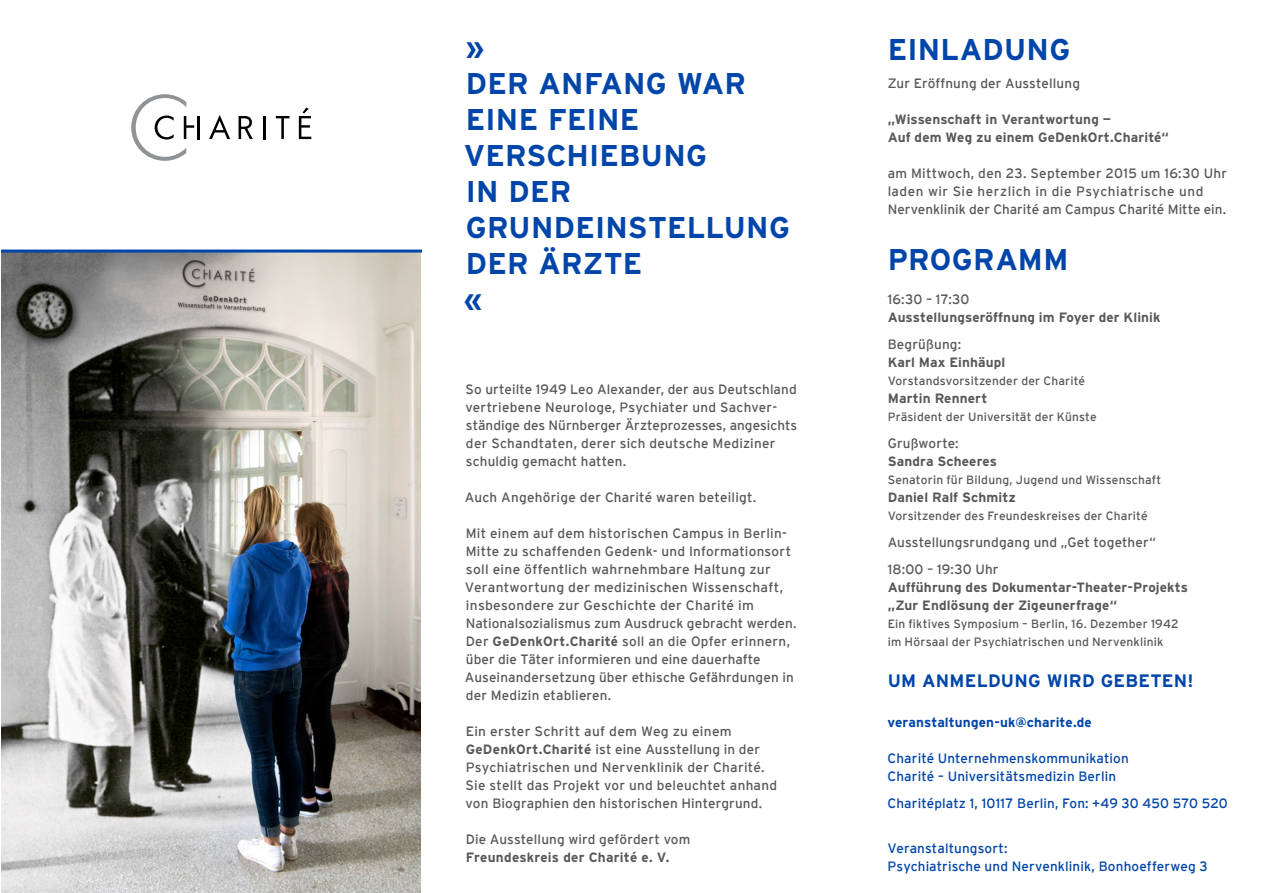
<style>
.page{position:relative;width:1263px;height:893px;background:#fff}
.page>*{position:absolute;margin:0;border:0;box-sizing:border-box;transform-origin:0 0}
.t1{font:700 30px/36px "Interstate";letter-spacing:.005em;color:#0045a9}
.t2{font:700 18px "Interstate";letter-spacing:.01em;color:#0045a9}
.t3{font:13.5px/18px "Interstate";letter-spacing:.015em;color:#58585a}
.t4{font:700 13.5px/18px "Interstate";letter-spacing:.01em;color:#58585a}
.t5{font:13.5px/18px "Interstate";letter-spacing:.01em;color:#0045a9}
.t6{font:700 13.5px "Interstate";letter-spacing:.01em;color:#0045a9}
.t7{font:12px/18px "Interstate";letter-spacing:.015em;color:#58585a}
.s1{font-weight:700}
</style>
<div class="page">
<svg style="left:276px;top:116px;width:14px;height:23px"></svg>
<hr style="left:263px;top:116px;width:3px;height:23px;background:#000">
<svg style="left:209px;top:115px;width:21px;height:24px"></svg>
<svg style="left:239px;top:116px;width:14px;height:23px"></svg>
<svg style="left:299px;top:108px;width:12px;height:31px"></svg>
<hr style="left:198px;top:116px;width:2px;height:23px;background:#000">
<svg style="left:131px;top:94px;width:63px;height:67px"></svg>
<img style="left:1px;top:253px;width:420px;height:640px">
<hr style="left:1px;top:250px;width:421px;height:3px;background:#0045a9">
<h1 class="t1" style="left:464px;top:29px;width:328px">»<br>DER ANFANG WAR<br>EINE FEINE<br>VERSCHIEBUNG<br>IN DER<br>GRUNDEINSTELLUNG<br>DER ÄRZTE<br>«</h1>
<p class="t3" style="left:465px;top:380px;width:333px">So urteilte 1949 Leo Alexander, der aus Deutschland vertriebene Neurologe, Psychiater und Sachver&shy;ständige des Nürnberger Ärzteprozesses, angesichts der Schandtaten, derer sich deutsche Mediziner schuldig gemacht hatten.</p>
<p class="t3" style="left:465px;top:488px;width:293px">Auch Angehörige der Charité waren beteiligt.</p>
<p class="t3" style="left:465px;top:524px;width:333px">Mit einem auf dem historischen Campus in Berlin-- Mitte zu schaffenden Gedenk- und Informationsort soll eine öffentlich wahrnehmbare Haltung zur Verantwortung der medizinischen Wissenschaft, insbesondere zur Geschichte der Charité im Nationalsozialismus zum Ausdruck gebracht werden.<br>Der <span class="s1">GeDenkOrt.Charité</span> soll an die Opfer erinnern, über die Täter informieren und eine dauerhafte Auseinandersetzung über ethische Gefährdungen in der Medizin etablieren.</p>
<p class="t3" style="left:465px;top:722px;width:313px">Ein erster Schritt auf dem Weg zu einem <span class="s1">GeDenkOrt.Charité</span> ist eine Ausstellung in der Psychiatrischen und Nervenklinik der Charité.<br>Sie stellt das Projekt vor und beleuchtet anhand von Biographien den historischen Hintergrund.</p>
<p class="t3" style="left:466px;top:830px;width:226px">Die Ausstellung wird gefördert vom</p>
<p class="t4" style="left:466px;top:848px;width:205px">Freundeskreis der Charité e. V.</p>
<h1 class="t1" style="left:888px;top:31px;width:184px">EINLADUNG</h1>
<p class="t3" style="left:888px;top:74px;width:194px">Zur Eröffnung der Ausstellung</p>
<p class="t4" style="left:888px;top:110px;width:283px">„Wissenschaft in Verantwortung —<br>Auf dem Weg zu einem GeDenkOrt.Charité“</p>
<p class="t3" style="left:888px;top:164px;width:341px">am Mittwoch, den 23. September 2015 um 16:30 Uhr laden wir Sie herzlich in die Psychiatrische und<br>Nervenklinik der Charité am Campus Charité Mitte ein.</p>
<h1 class="t1" style="left:888px;top:241px;width:182px">PROGRAMM</h1>
<p class="t3" style="left:888px;top:290px;width:83px">16:30 – 17:30</p>
<p class="t4" style="left:888px;top:308px;width:274px">Ausstellungseröffnung im Foyer der Klinik</p>
<p class="t3" style="left:888px;top:335px;width:75px">Begrüßung:</p>
<p class="t4" style="left:888px;top:353px;width:119px">Karl Max Einhäupl</p>
<p class="t7" style="left:888px;top:371px;width:199px">Vorstandsvorsitzender der Charité</p>
<p class="t4" style="left:888px;top:389px;width:101px">Martin Rennert</p>
<p class="t7" style="left:888px;top:407px;width:211px">Präsident der Universität der Künste</p>
<p class="t3" style="left:888px;top:434px;width:73px">Grußworte:</p>
<p class="t4" style="left:888px;top:452px;width:111px">Sandra Scheeres</p>
<p class="t7" style="left:888px;top:470px;width:275px">Senatorin für Bildung, Jugend und Wissenschaft</p>
<p class="t4" style="left:888px;top:488px;width:130px">Daniel Ralf Schmitz</p>
<p class="t7" style="left:888px;top:506px;width:261px">Vorsitzender des Freundeskreises der Charité</p>
<p class="t3" style="left:888px;top:528px;width:270px;line-height:27px">Ausstellungsrundgang und „Get together“<br>18:00 – 19:30 Uhr</p>
<p class="t4" style="left:888px;top:578px;width:302px">Aufführung des Dokumentar-Theater-Projekts „Zur Endlösung der Zigeunerfrage“</p>
<p class="t7" style="left:888px;top:614px;width:293px">Ein fiktives Symposium – Berlin, 16. Dezember 1942 im Hörsaal der Psychiatrischen und Nervenklinik</p>
<h2 class="t2" style="left:888px;top:669px;width:307px">UM ANMELDUNG WIRD GEBETEN!</h2>
<p class="t6" style="left:888px;top:714px;width:206px">veranstaltungen-uk@charite.de</p>
<p class="t5" style="left:888px;top:749px;width:243px">Charité Unternehmenskommunikation<br>Charité – Universitätsmedizin Berlin</p>
<p class="t5" style="left:888px;top:794px;width:342px">Charitéplatz 1, 10117 Berlin, Fon: +49 30 450 570 520</p>
<p class="t5" style="left:888px;top:839px;width:322px">Veranstaltungsort:<br>Psychiatrische und Nervenklinik, Bonhoefferweg 3</p>
</div>
